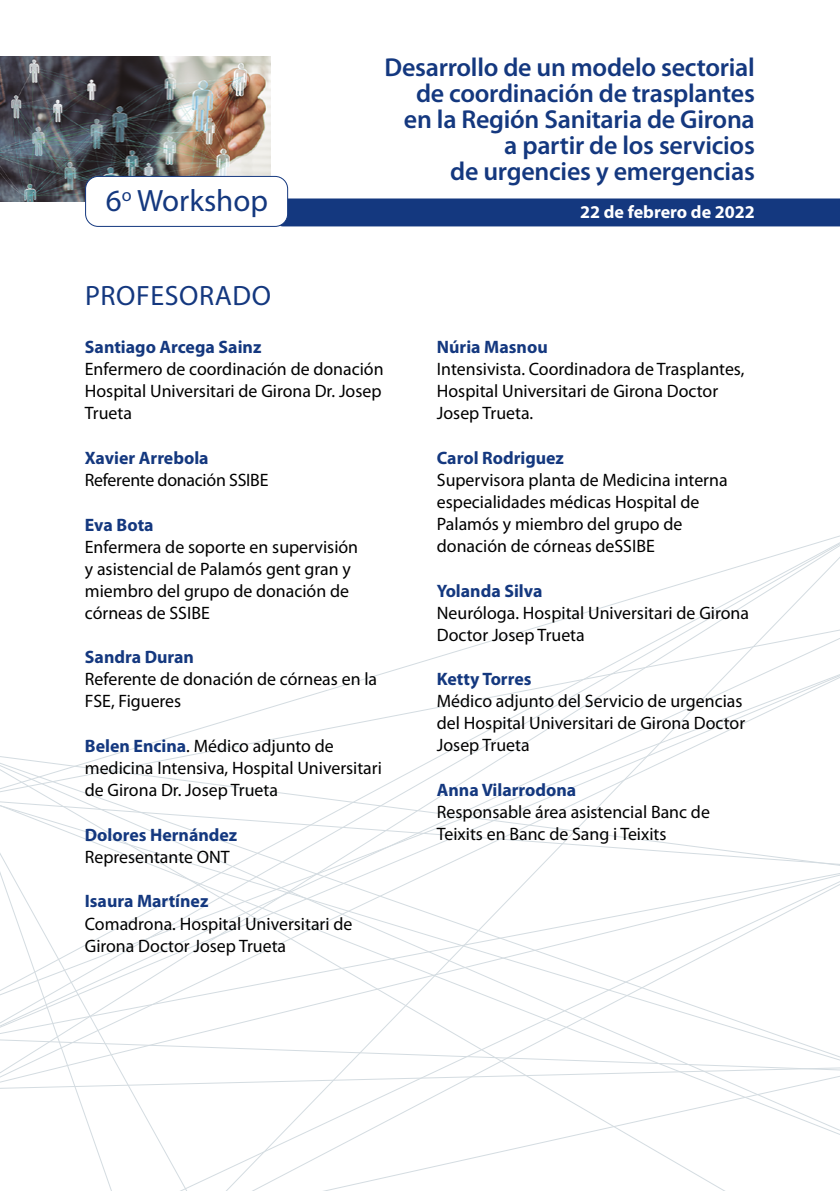
<style>
.page{position:relative;width:840px;height:1191px;background:#fff}
.page>*{position:absolute;margin:0;border:0;box-sizing:border-box;transform-origin:0 0}
.t1{font:31px "Myriad Pro";color:#14387f}
.t2{font:28px "Myriad Pro";letter-spacing:.02em;color:#14387f}
.t3{font:600 26px/26px "Myriad Pro";letter-spacing:-.01em;color:#14387f;text-align:right}
.t4{font:18px/22px "Myriad Pro";color:#000}
.t5{font:700 18px "Myriad Pro";color:#14387f}
.t6{font:700 18px "Myriad Pro";color:#fff}
.s1{font-weight:700;color:#14387f}
</style>
<div class="page">
<svg style="left:76px;top:1091px;width:697px;height:100px"></svg>
<svg style="left:420px;top:536px;width:419px;height:126px"></svg>
<svg style="left:0;top:662px;width:839px;height:429px"></svg>
<img style="left:0;top:57px;width:271px;height:144px">
<div style="left:280px;top:198px;width:559px;height:28px;background:#14387f"></div>
<div style="left:85px;top:176px;width:202px;height:50px;background:#fff;border-radius:13px"></div>
<div style="left:85px;top:176px;width:203px;height:51px;border:1px solid #14387f;border-radius:13px"></div>
<h1 class="t1" style="left:106px;top:182px;width:164px">6<sup>o</sup> Workshop</h1>
<h2 class="t2" style="left:85px;top:278px;width:187px">PROFESORADO</h2>
<h3 class="t3" style="left:384px;top:54px;width:371px">Desarrollo de un modelo sectorial de coordinación de trasplantes en la Región Sanitaria de Girona a partir de los servicios<br>de urgencies y emergencias</h3>
<p class="t6" style="left:580px;top:201px;width:176px">22 de febrero de 2022</p>
<p class="t5" style="left:85px;top:335px;width:178px">Santiago Arcega Sainz</p>
<p class="t4" style="left:85px;top:358px;width:300px;text-align:justify">Enfermero de coordinación de donación Hospital Universitari de Girona Dr. Josep Trueta</p>
<p class="t5" style="left:85px;top:446px;width:125px">Xavier Arrebola</p>
<p class="t4" style="left:85px;top:468px;width:185px">Referente donación SSIBE</p>
<p class="t5" style="left:85px;top:513px;width:70px">Eva Bota</p>
<p class="t4" style="left:85px;top:535px;width:275px">Enfermera de soporte en supervisión y asistencial de Palamós gent gran y miembro del grupo de donación de córneas de SSIBE</p>
<p class="t5" style="left:85px;top:645px;width:111px">Sandra Duran</p>
<p class="t4" style="left:85px;top:668px;width:293px">Referente de donación de córneas en la<br>FSE, Figueres</p>
<p class="t4" style="left:85px;top:734px;width:298px"><span class="s1">Belen Encina</span>. Médico adjunto de medicina Intensiva, Hospital Universitari de Girona Dr. Josep Trueta</p>
<p class="t5" style="left:85px;top:823px;width:154px">Dolores Hernández</p>
<p class="t4" style="left:85px;top:845px;width:146px">Representante ONT</p>
<p class="t5" style="left:85px;top:889px;width:125px">Isaura Martínez</p>
<p class="t4" style="left:85px;top:912px;width:269px">Comadrona. Hospital Universitari de<br>Girona Doctor Josep Trueta</p>
<p class="t5" style="left:436px;top:335px;width:112px">Núria Masnou</p>
<p class="t4" style="left:436px;top:358px;width:309px">Intensivista. Coordinadora de Trasplantes,<br>Hospital Universitari de Girona Doctor<br>Josep Trueta.</p>
<p class="t5" style="left:436px;top:446px;width:129px">Carol Rodriguez</p>
<p class="t4" style="left:436px;top:468px;width:292px">Supervisora planta de Medicina interna especialidades médicas Hospital de Palamós y miembro del grupo de donación de córneas deSSIBE</p>
<p class="t5" style="left:436px;top:579px;width:107px">Yolanda Silva</p>
<p class="t4" style="left:436px;top:601px;width:313px">Neuróloga. Hospital Universitari de Girona<br>Doctor Josep Trueta</p>
<p class="t5" style="left:436px;top:667px;width:96px">Ketty Torres</p>
<p class="t4" style="left:436px;top:690px;width:309px">Médico adjunto del Servicio de urgencias del Hospital Universitari de Girona Doctor<br>Josep Trueta</p>
<p class="t5" style="left:436px;top:778px;width:141px">Anna Vilarrodona</p>
<p class="t4" style="left:436px;top:800px;width:274px">Responsable área asistencial Banc de<br>Teixits en Banc de Sang i Teixits</p>
</div>
